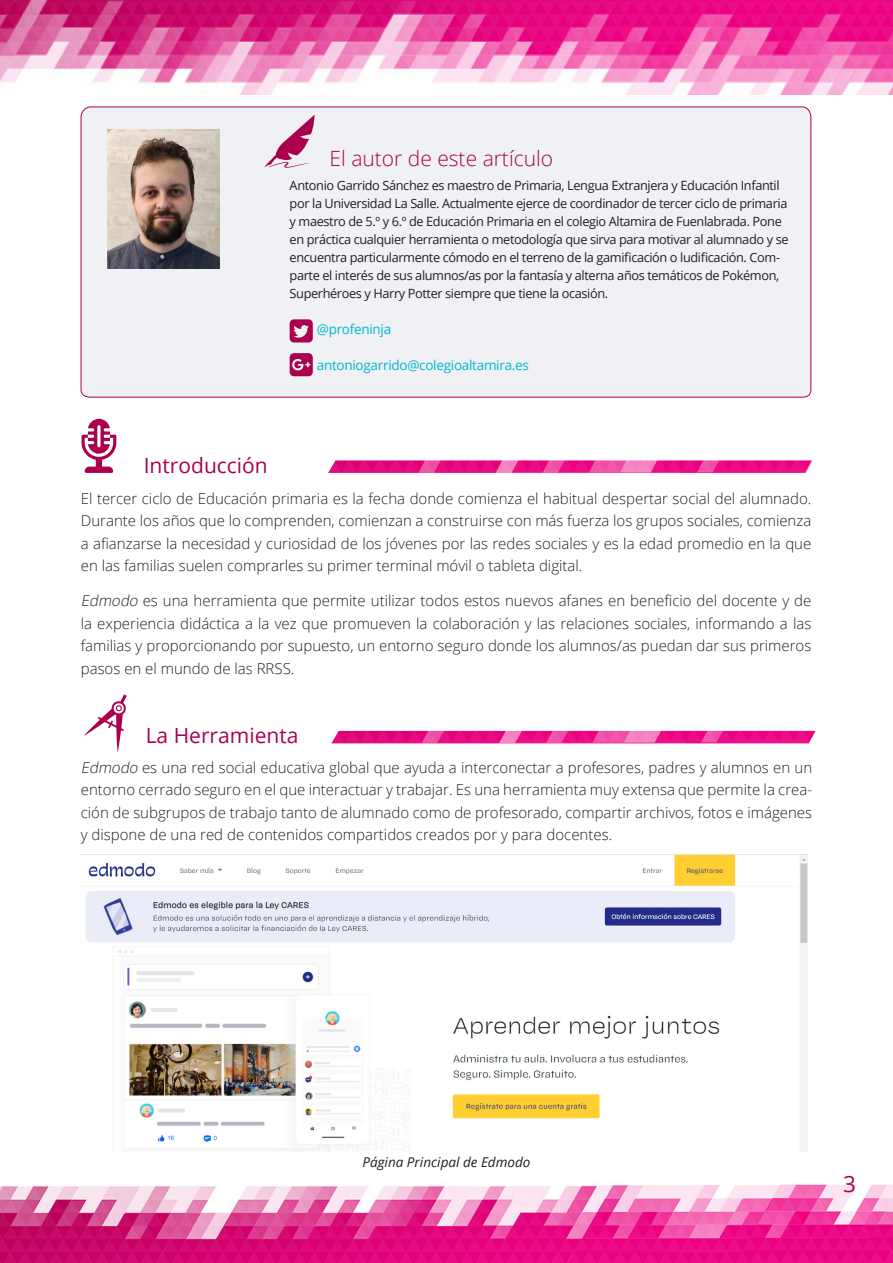
<style>
.page{position:relative;width:893px;height:1263px;background:#fff}
.page>*{position:absolute;margin:0;border:0;box-sizing:border-box;transform-origin:0 0}
.t1{font:22.5px "Open Sans";color:#aa004d}
.t2{font:21px "Open Sans";color:#aa004d}
.t3{font:300 21px "Open Sans";color:#aa004d}
.base{font:300 15px/22.5px "Open Sans";color:#231f20;text-align:justify}
.Estilo_de_párrafo_au{font:13.5px "Open Sans";letter-spacing:-.02em;color:#00b5d3}
.pie_foto{font:italic 13.5px "Open Sans";color:#231f20}
.Estilo_de_párrafo_au-2{font:12.75px/18px "Open Sans";letter-spacing:-.03em;color:#231f20}
.s1{font-style:italic}
</style>
<div class="page">
<img style="left:0;top:1184px;width:847px;height:79px">
<img style="left:847px;top:1184px;width:46px;height:79px">
<img style="left:0;top:0;width:893px;height:94px">
<div style="left:80px;top:106px;width:732px;height:292px;background:#eff1f4"></div>
<svg style="left:265px;top:115px;width:50px;height:53px"></svg>
<svg style="left:81px;top:419px;width:35px;height:54px"></svg>
<svg style="left:84px;top:694px;width:43px;height:59px"></svg>
<svg style="left:290px;top:319px;width:23px;height:23px"></svg>
<svg style="left:290px;top:353px;width:23px;height:23px"></svg>
<img style="left:328px;top:460px;width:484px;height:13px">
<img style="left:331px;top:731px;width:484px;height:12px">
<img style="left:107px;top:130px;width:113px;height:139px">
<img style="left:81px;top:854px;width:727px;height:297px">
<p class="t3" style="left:330px;top:144px;width:225px">El autor de este artículo</p>
<p class="Estilo_de_párrafo_au-2" style="left:290px;top:176px;width:500px">Antonio Garrido Sánchez es maestro de Primaria, Lengua Extranjera y Educación Infantil por la Universidad La Salle. Actualmente ejerce de coordinador de tercer ciclo de primaria y maestro de 5.º y 6.º de Educación Primaria en el colegio Altamira de Fuenlabrada. Pone en práctica cualquier herramienta o metodología que sirva para motivar al alumnado y se encuentra particularmente cómodo en el terreno de la gamificación o ludificación. Com&shy;parte el interés de sus alumnos/as por la fantasía y alterna años temáticos de Pokémon, Superhéroes y Harry Potter siempre que tiene la ocasión.</p>
<p class="Estilo_de_párrafo_au" style="left:317px;top:320px;width:76px">@profeninja</p>
<p class="Estilo_de_párrafo_au" style="left:317px;top:356px;width:214px">antoniogarrido@colegioaltamira.es</p>
<p class="t2" style="left:144px;top:451px;width:126px">Introducción</p>
<p class="base" style="left:81px;top:486px;width:732px">El tercer ciclo de Educación primaria es la fecha donde comienza el habitual despertar social del alumnado.<br>Durante los años que lo comprenden, comienzan a construirse con más fuerza los grupos sociales, comienza a afianzarse la necesidad y curiosidad de los jóvenes por las redes sociales y es la edad promedio en la que en las familias suelen comprarles su primer terminal móvil o tableta digital.</p>
<p class="base" style="left:81px;top:589px;width:732px"><span class="s1">Edmodo</span> es una herramienta que permite utilizar todos estos nuevos afanes en beneficio del docente y de la experiencia didáctica a la vez que promueven la colaboración y las relaciones sociales, informando a las familias y proporcionando por supuesto, un entorno seguro donde los alumnos/as puedan dar sus primeros pasos en el mundo de las RRSS.</p>
<p class="t2" style="left:146px;top:721px;width:154px">La Herramienta</p>
<p class="base" style="left:81px;top:755px;width:733px"><span class="s1">Edmodo</span> es una red social educativa global que ayuda a interconectar a profesores, padres y alumnos en un entorno cerrado seguro en el que interactuar y trabajar. Es una herramienta muy extensa que permite la crea&shy;ción de subgrupos de trabajo tanto de alumnado como de profesorado, compartir archivos, fotos e imágenes y dispone de una red de contenidos compartidos creados por y para docentes.</p>
<p class="pie_foto" style="left:363px;top:1153px;width:169px">Página Principal de Edmodo</p>
<h1 class="t1" style="left:843px;top:1168px;width:14px">3</h1>
</div>
